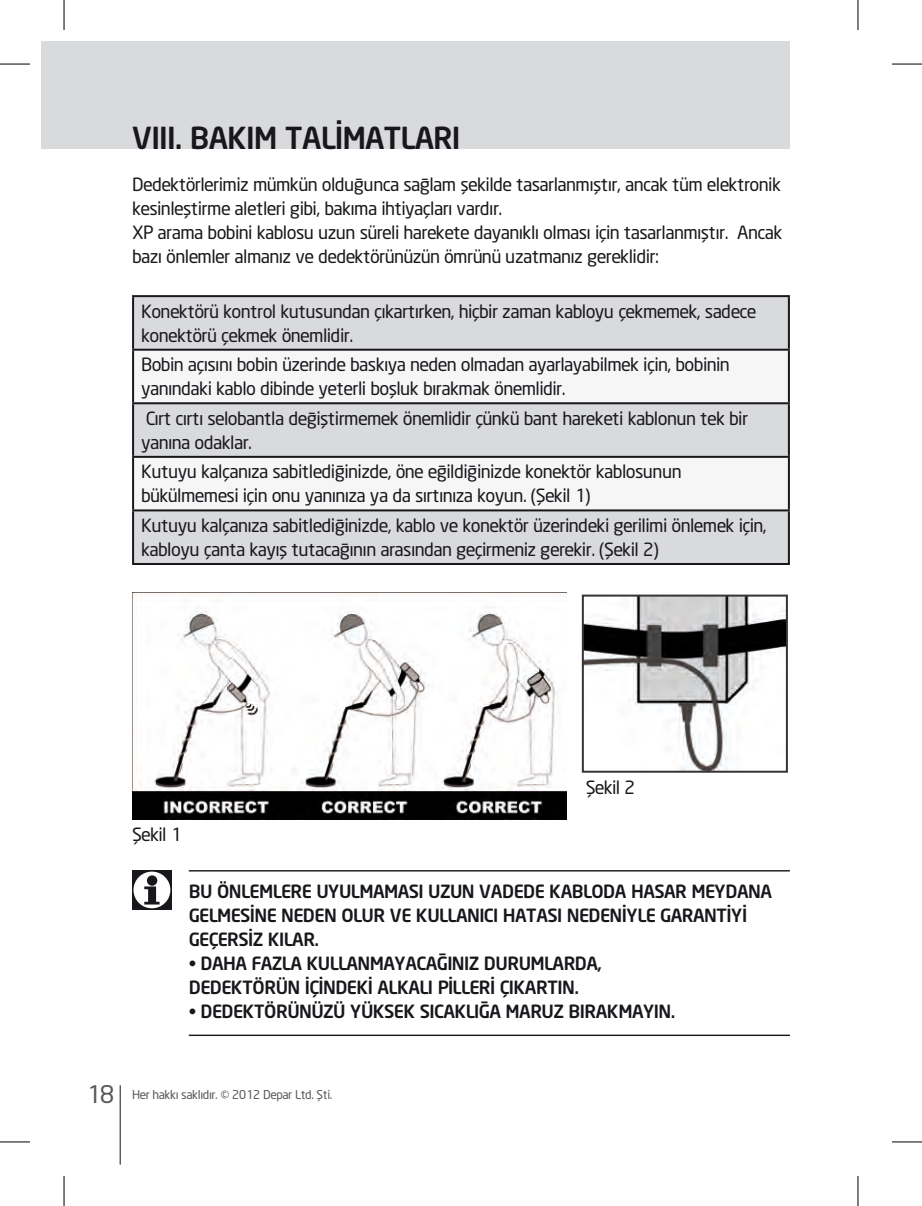
<style>
.page{position:relative;width:922px;height:1206px;background:#fff}
.page>*{position:absolute;margin:0;border:0;box-sizing:border-box;transform-origin:0 0}
.t1{font:500 30px "Neo Sans";color:#1a171c}
.t2{font:18px/24px "Neo Sans";color:#1a171c}
.t3{font:500 18px "Neo Sans";color:#1a171c}
.t4{font:12px "Neo Sans";color:#58585a}
.s1{font-weight:400}
.s2{font-size:24px}
</style>
<div class="page">
<hr style="left:120px;top:1084px;width:1px;height:80px;background:#58585a">
<div style="left:134px;top:297px;width:654px;height:266px;background:#d9dadb"></div>
<svg style="left:134px;top:350px;width:654px;height:159px;fill:#f6f6f7"></svg>
<hr style="left:132px;top:295px;width:658px;height:2px;background:#1a171c">
<hr style="left:132px;top:297px;width:2px;height:51px;background:#1a171c">
<hr style="left:788px;top:297px;width:2px;height:51px;background:#1a171c">
<hr style="left:132px;top:348px;width:658px;height:2px;background:#1a171c">
<hr style="left:132px;top:350px;width:2px;height:52px;background:#1a171c">
<hr style="left:788px;top:350px;width:2px;height:52px;background:#1a171c">
<hr style="left:132px;top:402px;width:658px;height:2px;background:#1a171c">
<hr style="left:132px;top:404px;width:2px;height:52px;background:#1a171c">
<hr style="left:788px;top:404px;width:2px;height:52px;background:#1a171c">
<hr style="left:132px;top:456px;width:658px;height:2px;background:#1a171c">
<hr style="left:132px;top:458px;width:2px;height:51px;background:#1a171c">
<hr style="left:788px;top:458px;width:2px;height:51px;background:#1a171c">
<hr style="left:132px;top:509px;width:658px;height:2px;background:#1a171c">
<hr style="left:132px;top:511px;width:2px;height:52px;background:#1a171c">
<hr style="left:788px;top:511px;width:2px;height:52px;background:#1a171c">
<hr style="left:132px;top:563px;width:658px;height:2px;background:#1a171c">
<div style="left:41px;top:41px;width:749px;height:108px;background:#d9dadb"></div>
<img style="left:132px;top:592px;width:435px;height:227px">
<img style="left:585px;top:597px;width:200px;height:172px">
<div style="left:582px;top:594px;width:206px;height:178px;border:2px solid #343434"></div>
<div style="left:132px;top:870px;width:40px;height:39px;background:#1a171c"></div>
<div style="left:133px;top:871px;width:37px;height:37px;background:#fff;border-radius:50%"></div>
<svg style="left:144px;top:875px;width:16px;height:29px"></svg>
<hr style="left:189px;top:870px;width:601px;height:1px;background:#1a171c">
<hr style="left:189px;top:1034px;width:601px;height:1px;background:#1a171c">
<hr style="left:0;top:64px;width:30px;height:1px;background:#000">
<hr style="left:892px;top:64px;width:30px;height:1px;background:#000">
<hr style="left:0;top:1141px;width:30px;height:1px;background:#000">
<hr style="left:892px;top:1141px;width:30px;height:1px;background:#000">
<hr style="left:64px;top:0;width:1px;height:30px;background:#000">
<hr style="left:64px;top:1175px;width:1px;height:30px;background:#000">
<hr style="left:857px;top:0;width:1px;height:30px;background:#000">
<hr style="left:857px;top:1175px;width:1px;height:30px;background:#000">
<p class="t1" style="left:132px;top:119px;width:329px">VIII. BAKIM TALİMATLARI</p>
<p class="t2" style="left:132px;top:172px;width:650px">Dedektörlerimiz mümkün olduğunca sağlam şekilde tasarlanmıştır, ancak tüm elektronik kesinleştirme aletleri gibi, bakıma ihtiyaçları vardır.</p>
<p class="t2" style="left:132px;top:220px;width:651px">XP arama bobini kablosu uzun süreli harekete dayanıklı olması için tasarlanmıştır. Ancak bazı önlemler almanız ve dedektörünüzün ömrünü uzatmanız gereklidir:</p>
<p class="t2" style="left:141px;top:299px;width:616px">Konektörü kontrol kutusundan çıkartırken, hiçbir zaman kabloyu çekmemek, sadece konektörü çekmek önemlidir.</p>
<p class="t2" style="left:141px;top:352px;width:590px">Bobin açısını bobin üzerinde baskıya neden olmadan ayarlayabilmek için, bobinin yanındaki kablo dibinde yeterli boşluk bırakmak önemlidir.</p>
<p class="t2" style="left:141px;top:406px;width:608px">Cırt cırtı selobantla değiştirmemek önemlidir çünkü bant hareketi kablonun tek bir yanına odaklar.</p>
<p class="t2" style="left:141px;top:459px;width:541px">Kutuyu kalçanıza sabitlediğinizde, öne eğildiğinizde konektör kablosunun bükülmemesi için onu yanınıza ya da sırtınıza koyun. (Şekil 1)</p>
<p class="t2" style="left:141px;top:513px;width:626px">Kutuyu kalçanıza sabitlediğinizde, kablo ve konektör üzerindeki gerilimi önlemek için, kabloyu çanta kayış tutacağının arasından geçirmeniz gerekir. (Şekil 2)</p>
<p class="t2" style="left:132px;top:822px;width:51px">Şekil 1</p>
<p class="t2" style="left:586px;top:775px;width:51px">Şekil 2</p>
<p class="t3" style="left:189px;top:879px;width:584px">BU ÖNLEMLERE UYULMAMASI UZUN VADEDE KABLODA HASAR MEYDANA</p>
<p class="t3" style="left:189px;top:903px;width:559px">GELMESİNE NEDEN OLUR VE KULLANICI HATASI NEDENİYLE GARANTİYİ</p>
<p class="t3" style="left:189px;top:927px;width:131px">GEÇERSİZ KILAR.</p>
<p class="t3" style="left:189px;top:951px;width:414px"><span class="s1">•</span> DAHA FAZLA KULLANMAYACAĞINIZ DURUMLARDA,</p>
<p class="t3" style="left:189px;top:975px;width:391px">DEDEKTÖRÜN İÇİNDEKİ ALKALI PİLLERİ ÇIKARTIN.</p>
<p class="t3" style="left:189px;top:999px;width:487px"><span class="s1">•</span> DEDEKTÖRÜNÜZÜ YÜKSEK SICAKLIĞA MARUZ BIRAKMAYIN.</p>
<p class="t4" style="left:86px;top:1086px;width:247px"><span class="s2">18</span> Her hakkı saklıdır. © 2012 Depar Ltd. Şti.</p>
</div>
